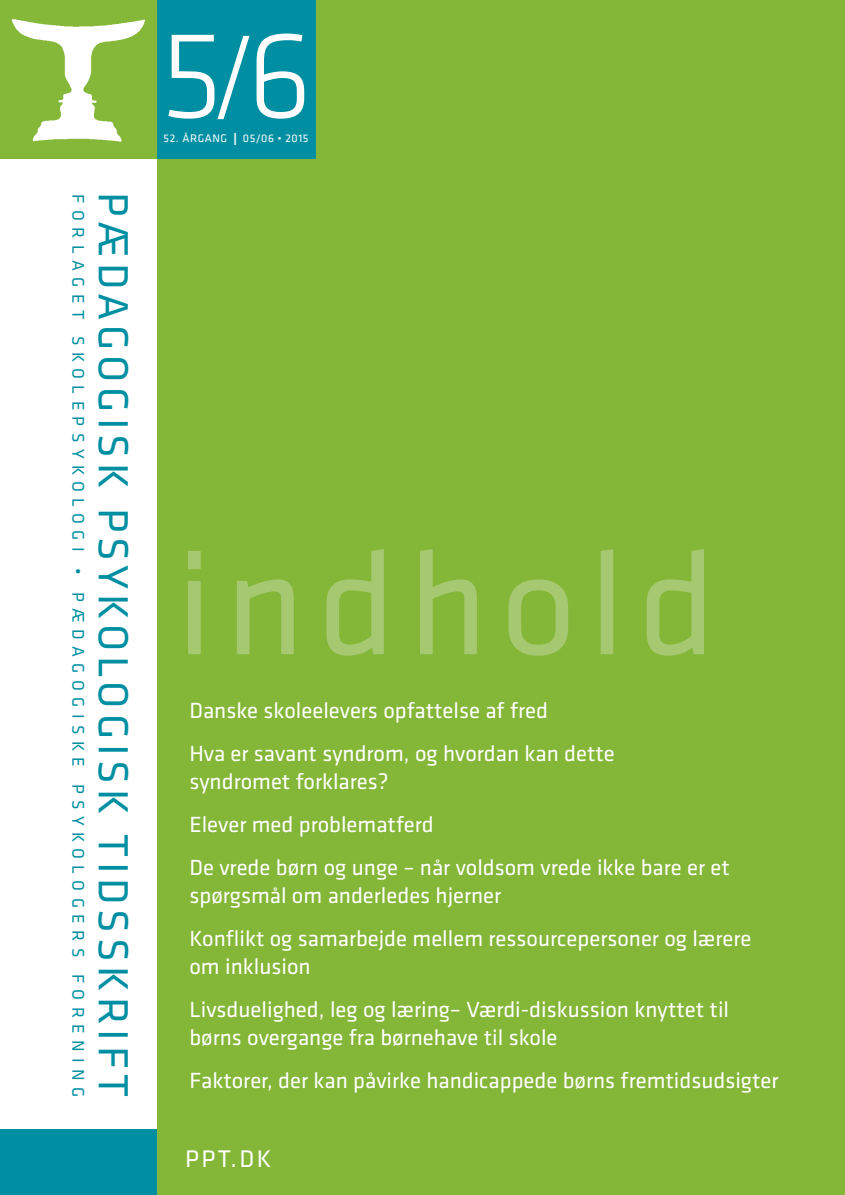
<style>
.page{position:relative;width:845px;height:1195px;background:#fff}
.page>*{position:absolute;margin:0;border:0;box-sizing:border-box;transform-origin:0 0}
.t1{font:150.5px "Klavika";letter-spacing:.08em;color:#a6c870}
.t2{font:300 127.75px "Klavika";color:#fff}
.t3{font:300 105px "Klavika";color:#fff}
.t4{font:43.75px "Klavika";letter-spacing:.11em;color:#008fa2}
.t5{font:24.85px "Klavika";color:#fff}
.t6{font:22.75px/42.9px "Klavika";color:#fff}
.t7{font:17.5px "Klavika";letter-spacing:.37em;color:#008fa2}
.t8{font:11.38px "Klavika";letter-spacing:.05em;color:#fff}
.s1{font-weight:300;font-size:24.5px}
.s2{font-weight:300}
</style>
<div class="page">
<div style="left:157px;top:0;width:688px;height:1195px;background:#84b637"></div>
<div style="left:0;top:0;width:180px;height:159px;background:#84b637"></div>
<img style="left:11px;top:19px;width:134px;height:123px">
<div style="left:0;top:1129px;width:157px;height:66px;background:#008fa2"></div>
<div style="left:157px;top:0;width:158px;height:159px;background:#008fa2"></div>
<p class="t7" style="left:88px;top:194px;width:905px;rotate:90deg">FORLAGET SKOLEPSYKOLOGI • PÆDAGOGISKE PSYKOLOGERS FORENING</p>
<h3 class="t4" style="left:137px;top:192px;width:906px;rotate:90deg">PÆDAGOGISK PSYKOLOGISK TIDSSKRIFT</h3>
<h2 class="t2" style="left:160px;top:5px;width:154px">56</h2>
<p class="t8" style="left:164px;top:132px;width:65px">52. ÅRGANG</p>
<h3 class="t3" style="left:211px;top:15px;width:48px">/</h3>
<p class="t8" style="left:232px;top:132px;width:78px"><span class="s1">ı</span> 05/06 <span class="s2">•</span> 2015</p>
<h1 class="t1" style="left:176px;top:522px;width:541px">indhold</h1>
<p class="t6" style="left:189px;top:690px;width:427px">Danske skoleelevers opfattelse af fred<br>Hva er savant syndrom, og hvordan kan dette</p>
<p class="t6" style="left:189px;top:760px;width:542px">syndromet forklares?<br>Elever med problematferd<br>De vrede børn og unge – når voldsom vrede ikke bare er et</p>
<p class="t6" style="left:189px;top:874px;width:563px">spørgsmål om anderledes hjerner<br>Konflikt og samarbejde mellem ressourcepersoner og lærere</p>
<p class="t6" style="left:189px;top:945px;width:541px">om inklusion<br>Livsduelighed, leg og læring– Værdi-diskussion knyttet til</p>
<p class="t6" style="left:189px;top:1016px;width:590px">børns overgange fra børnehave til skole<br>Faktorer, der kan påvirke handicappede børns fremtidsudsigter</p>
<p class="t5" style="left:185px;top:1145px;width:88px">PPT.DK</p>
</div>
